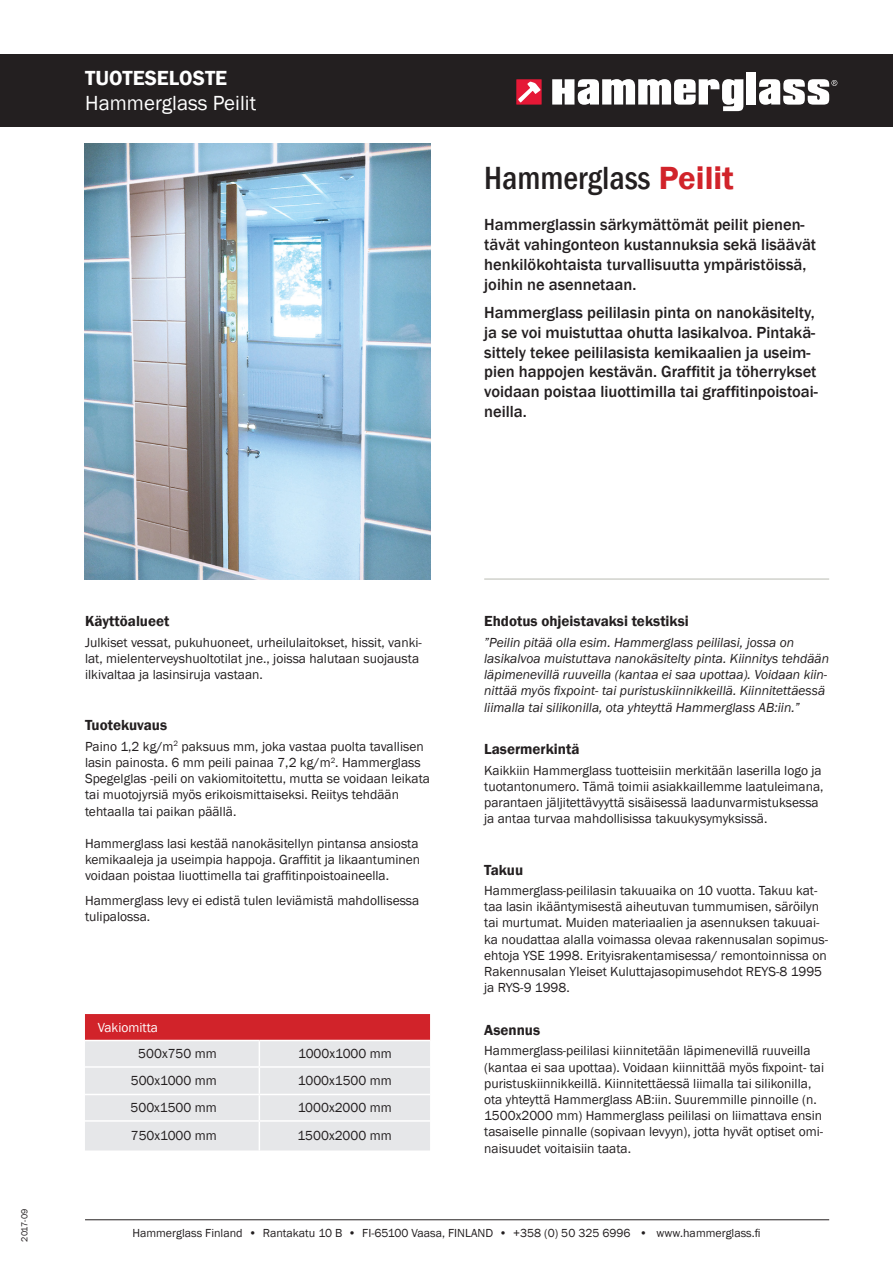
<style>
.page{position:relative;width:893px;height:1263px;background:#fff}
.page>*{position:absolute;margin:0;border:0;box-sizing:border-box;transform-origin:0 0}
.t1{font:500 condensed 33px "Franklin Gothic";color:#231f20}
.t2{font:21px "Franklin Gothic";color:#fff}
.t3{font:600 21px "Franklin Gothic";color:#fff}
.HmG_Ingress_11{font:500 16.5px/19.8px "Franklin Gothic";color:#231f20}
.HmG_Mellanrubrik_10{font:600 15px "Franklin Gothic";color:#231f20}
.HmG_Brödtext_9{font:13.5px/16.2px "Franklin Gothic";color:#231f20}
.t4{font:italic 13.5px/16.2px "Franklin Gothic";color:#231f20}
.t5{font:13.5px "Franklin Gothic";color:#fff}
.t6{font:12px "Franklin Gothic";color:#231f20}
.t7{font:9px "Franklin Gothic";letter-spacing:-.02em;color:#231f20}
.s1{font-weight:600;font-stretch:normal;color:#d1232a}
</style>
<div class="page">
<div style="left:0;top:54px;width:893px;height:72px;background:#231f20"></div>
<div style="left:516px;top:79px;width:26px;height:26px;background:#e51836"></div>
<svg style="left:518px;top:82px;width:22px;height:20px"></svg>
<svg style="left:552px;top:79px;width:191px;height:32px"></svg>
<div style="left:747px;top:73px;width:9px;height:32px;background:#fff"></div>
<svg style="left:759px;top:79px;width:78px;height:26px"></svg>
<hr style="left:85px;top:1219px;width:744px;height:1px;background:#231f20">
<img style="left:85px;top:144px;width:345px;height:435px">
<hr style="left:484px;top:578px;width:345px;height:2px;background:#d1d2cc">
<svg style="left:85px;top:1014px;width:345px;height:136px"></svg>
<hr style="left:85px;top:1066px;width:174px;height:2px;background:#fff">
<hr style="left:259px;top:1066px;width:171px;height:2px;background:#fff">
<hr style="left:85px;top:1094px;width:174px;height:1px;background:#fff">
<hr style="left:259px;top:1094px;width:171px;height:1px;background:#fff">
<hr style="left:85px;top:1120px;width:174px;height:2px;background:#fff">
<hr style="left:259px;top:1120px;width:171px;height:2px;background:#fff">
<hr style="left:85px;top:1040px;width:174px;height:1px;background:#fff">
<hr style="left:259px;top:1040px;width:171px;height:1px;background:#fff">
<p class="t3" style="left:85px;top:65px;width:143px">TUOTESELOSTE</p>
<p class="t2" style="left:85px;top:90px;width:172px">Hammerglass Peilit</p>
<p class="t1" style="left:484px;top:156px;width:251px">Hammerglass <span class="s1">Peilit</span></p>
<p class="HmG_Ingress_11" style="left:484px;top:215px;width:334px">Hammerglassin särkymättömät peilit pienen&shy;tävät vahingonteon kustannuksia sekä lisäävät henkilökohtaista turvallisuutta ympäristöissä, joihin ne asennetaan.</p>
<p class="HmG_Ingress_11" style="left:484px;top:303px;width:335px">Hammerglass peililasin pinta on nanokäsitelty, ja se voi muistuttaa ohutta lasikalvoa. Pintakä&shy;sittely tekee peililasista kemikaalien ja useim&shy;pien happojen kestävän. Graffitit ja töherrykset voidaan poistaa liuottimilla tai graffitinpoistoai&shy;neilla.</p>
<p class="t7" style="left:19px;top:1242px;width:34px;rotate:-90deg">2017-09</p>
<p class="HmG_Mellanrubrik_10" style="left:85px;top:612px;width:86px">Käyttöalueet</p>
<p class="HmG_Brödtext_9" style="left:85px;top:634px;width:338px">Julkiset vessat, pukuhuoneet, urheilulaitokset, hissit, vanki&shy;lat, mielenterveyshuoltotilat jne., joissa halutaan suojausta ilkivaltaa ja lasinsiruja vastaan.</p>
<p class="HmG_Mellanrubrik_10" style="left:85px;top:716px;width:84px">Tuotekuvaus</p>
<p class="HmG_Brödtext_9" style="left:85px;top:738px;width:346px">Paino 1,2 kg/m<sup>2</sup> paksuus mm, joka vastaa puolta tavallisen lasin painosta. 6 mm peili painaa 7,2 kg/m<sup>2</sup>. Hammerglass Spegelglas -peili on vakiomitoitettu, mutta se voidaan leikata tai muotojyrsiä myös erikoismittaiseksi. Reiitys tehdään tehtaalla tai paikan päällä.</p>
<p class="HmG_Brödtext_9" style="left:85px;top:836px;width:337px;text-align:justify">Hammerglass lasi kestää nanokäsitellyn pintansa ansiosta kemikaaleja ja useimpia happoja. Graffitit ja likaantuminen voidaan poistaa liuottimella tai graffitinpoistoaineella.</p>
<p class="HmG_Brödtext_9" style="left:85px;top:893px;width:336px">Hammerglass levy ei edistä tulen leviämistä mahdollisessa tulipalossa.</p>
<p class="t5" style="left:98px;top:1019px;width:62px">Vakiomitta</p>
<p class="HmG_Brödtext_9" style="left:138px;top:1046px;width:80px">500x750 mm</p>
<p class="HmG_Brödtext_9" style="left:298px;top:1046px;width:95px">1000x1000 mm</p>
<p class="HmG_Brödtext_9" style="left:131px;top:1073px;width:88px">500x1000 mm</p>
<p class="HmG_Brödtext_9" style="left:298px;top:1073px;width:95px">1000x1500 mm</p>
<p class="HmG_Brödtext_9" style="left:131px;top:1100px;width:88px">500x1500 mm</p>
<p class="HmG_Brödtext_9" style="left:298px;top:1100px;width:95px">1000x2000 mm</p>
<p class="HmG_Brödtext_9" style="left:131px;top:1128px;width:88px">750x1000 mm</p>
<p class="HmG_Brödtext_9" style="left:298px;top:1128px;width:96px">1500x2000 mm</p>
<p class="HmG_Mellanrubrik_10" style="left:484px;top:612px;width:206px">Ehdotus ohjeistavaksi tekstiksi</p>
<p class="t4" style="left:484px;top:634px;width:346px">”Peilin pitää olla esim. Hammerglass peililasi, jossa on lasikalvoa muistuttava nanokäsitelty pinta. Kiinnitys tehdään läpimenevillä ruuveilla (kantaa ei saa upottaa). Voidaan kiin&shy;nittää myös fixpoint- tai puristuskiinnikkeillä. Kiinnitettäessä liimalla tai silikonilla, ota yhteyttä Hammerglass AB:iin.”</p>
<p class="HmG_Mellanrubrik_10" style="left:484px;top:740px;width:97px">Lasermerkintä</p>
<p class="HmG_Brödtext_9" style="left:484px;top:762px;width:341px">Kaikkiin Hammerglass tuotteisiin merkitään laserilla logo ja tuotantonumero. Tämä toimii asiakkaillemme laatuleimana, parantaen jäljitettävyyttä sisäisessä laadunvarmistuksessa ja antaa turvaa mahdollisissa takuukysymyksissä.</p>
<p class="HmG_Mellanrubrik_10" style="left:484px;top:860px;width:40px">Takuu</p>
<p class="HmG_Brödtext_9" style="left:484px;top:883px;width:345px">Hammerglass-peililasin takuuaika on 10 vuotta. Takuu kat&shy;taa lasin ikääntymisestä aiheutuvan tummumisen, säröilyn tai murtumat. Muiden materiaalien ja asennuksen takuuai&shy;ka noudattaa alalla voimassa olevaa rakennusalan sopimus&shy;ehtoja YSE 1998. Erityisrakentamisessa/ remontoinnissa on Rakennusalan Yleiset Kuluttajasopimusehdot REYS-8 1995 ja RYS-9 1998.</p>
<p class="HmG_Mellanrubrik_10" style="left:484px;top:1021px;width:57px">Asennus</p>
<p class="HmG_Brödtext_9" style="left:484px;top:1043px;width:341px">Hammerglass-peililasi kiinnitetään läpimenevillä ruuveilla (kantaa ei saa upottaa). Voidaan kiinnittää myös fixpoint- tai puristuskiinnikkeillä. Kiinnitettäessä liimalla tai silikonilla, ota yhteyttä Hammerglass AB:iin. Suuremmille pinnoille (n.<br>1500x2000 mm) Hammerglass peililasi on liimattava ensin tasaiselle pinnalle (sopivaan levyyn), jotta hyvät optiset omi&shy;naisuudet voitaisiin taata.</p>
<p class="t6" style="left:132px;top:1226px;width:630px">Hammerglass Finland • Rantakatu 10 B • FI-65100 Vaasa, FINLAND • +358 (0) 50 325 6996 • www.hammerglass.fi</p>
</div>
